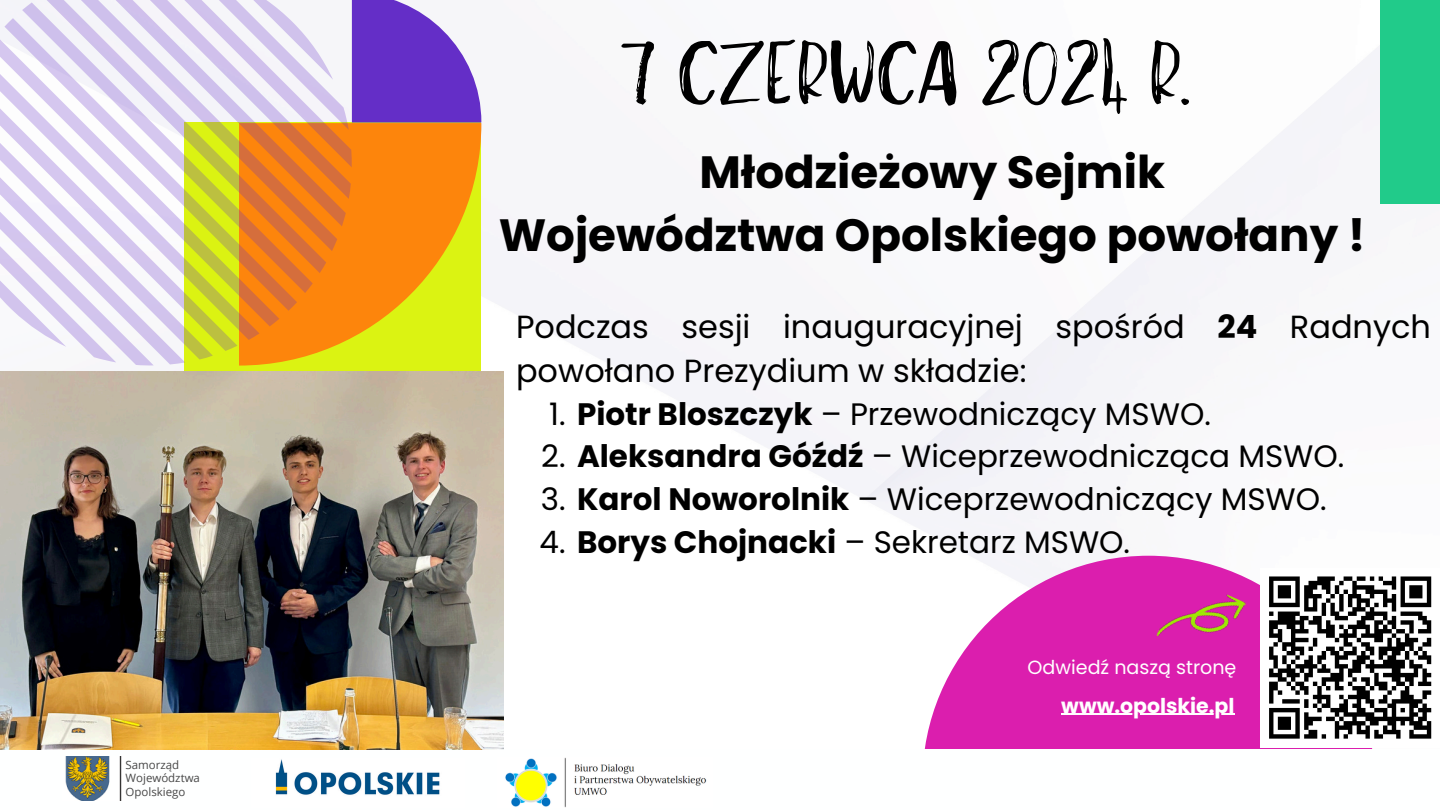
<style>
.page{position:relative;width:1440px;height:810px;background:#fff}
.page>*{position:absolute;margin:0;border:0;box-sizing:border-box;transform-origin:0 0}
.t1{font:81.9px "Happy Girl";color:#000}
.t2{font:700 45.2px/63px "Poppins";color:#000;text-align:center}
.t3{font:32px/44.2px "Poppins";color:#000}
.t4{font:31px "Poppins";color:#000}
.t5{font:700 20.4px "Poppins";color:#fff}
.t6{font:19.1px "Poppins";color:#fff}
.t7{font:11.5px "Open Sans";color:#484848}
.s1{font-weight:700}
</style>
<div class="page">
<img style="left:137px;top:0;width:1244px;height:556px">
<svg style="left:924px;top:556px;width:449px;height:193px;fill:#db1eae"></svg>
<svg style="left:0;top:0;width:481px;height:365px"></svg>
<div style="left:1381px;top:0;width:59px;height:204px;background:#21cb8a"></div>
<img style="left:65px;top:757px;width:57px;height:44px">
<img style="left:275px;top:759px;width:165px;height:36px">
<img style="left:505px;top:758px;width:202px;height:49px">
<div style="left:1260px;top:568px;width:180px;height:179px;background:#fff"></div>
<svg style="left:1269px;top:576px;width:163px;height:163px"></svg>
<img style="left:1156px;top:575px;width:90px;height:88px">
<img style="left:0;top:371px;width:504px;height:378px">
<hr style="left:1061px;top:714px;width:173px;height:1px;background:#fff">
<p class="t7" style="left:126px;top:756px;width:55px">Samorząd</p>
<h2 class="t7" style="left:126px;top:770px;width:76px">Województwa</h2>
<h3 class="t7" style="left:126px;top:784px;width:61px">Opolskiego</h3>
<p class="t1" style="left:619px;top:21px;width:571px">7 CZERWCA 2024 R.</p>
<p class="t2" style="left:499px;top:141px;width:868px">Młodzieżowy Sejmik<br>Województwa Opolskiego powołany !</p>
<p class="t3" style="left:516px;top:304px;width:917px">Podczas sesji inauguracyjnej spośród <span class="s1">24</span> Radnych powołano Prezydium w składzie:</p>
<h5 class="t4" style="left:549px;top:392px;width:663px">1. <span class="s1">Piotr Bloszczyk</span> – Przewodniczący MSWO.</h5>
<h4 class="t4" style="left:541px;top:435px;width:805px">2. <span class="s1">Aleksandra Góźdź</span> – Wiceprzewodnicząca MSWO.</h4>
<p class="t4" style="left:541px;top:478px;width:787px">3. <span class="s1">Karol Noworolnik</span> – Wiceprzewodniczący MSWO.</p>
<p class="t4" style="left:540px;top:520px;width:592px">4. <span class="s1">Borys Chojnacki</span> – Sekretarz MSWO.</p>
<p class="t6" style="left:1028px;top:654px;width:210px">Odwiedź naszą stronę</p>
<p class="t5" style="left:1061px;top:691px;width:175px">www.opolskie.pl</p>
</div>
